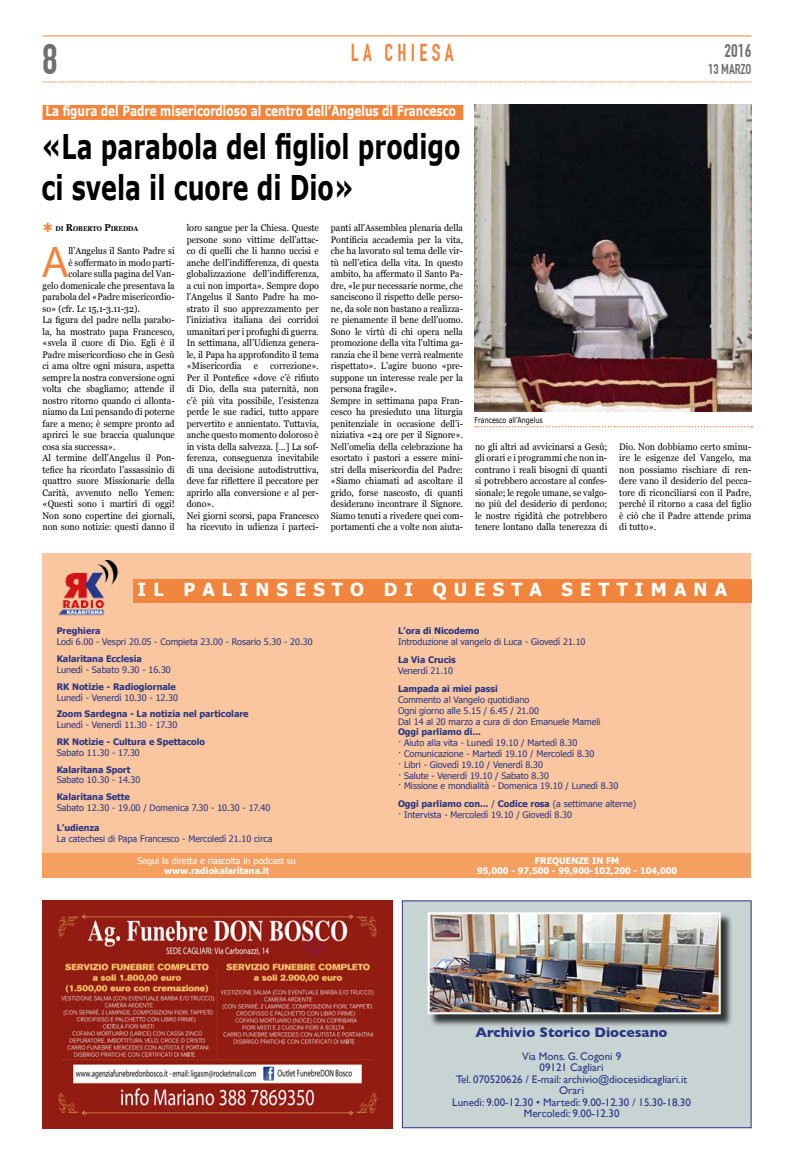
<style>
.page{position:relative;width:794px;height:1163px;background:#fff}
.page>*{position:absolute;margin:0;border:0;box-sizing:border-box;transform-origin:0 0}
.t1{font:700 42px "DIN Condensed";color:#706f6f}
.t2{font:41.6px "Arial";color:#f1853d;scale:.93 1}
.t3{font:700 34px/40.8px "Verdana";color:#000;scale:.7 1}
.t4{font:700 24px "DIN Condensed";letter-spacing:.2em;color:#f1853d;scale:.89 1}
.t5{font:700 18px "Tahoma";letter-spacing:.4em;color:#fff}
.t6{font:700 18px "DIN Condensed";color:#706f6f}
.t7{font:700 14px "Verdana";color:#fff;scale:.75 1}
.t8{font:700 14px "Gill Sans";color:#283583}
.t9{font:700 14px "DIN Condensed";color:#706f6f}
.t10{font:11px/11.5px "Gill Sans";color:#283583;text-align:center}
.t11{font:9.5px/11.5px "Georgia";color:#000;text-align:justify;scale:.93 1}
.t12{font:9px/10.8px "Tahoma";color:#283583}
.t13{font:700 9px "Tahoma";color:#283583}
.t14{font:700 9px/10.8px "Tahoma";color:#fff;text-align:center}
.t15{font:9px "Tahoma";color:#fff}
.t16{font:8px "Verdana";color:#000;scale:.8 1}
.t17{font:700 7px "Georgia";color:#000;scale:.9 1}
.s1{font-size:10px}
.s2{font-weight:700}
</style>
<div class="page">
<svg style="left:42px;top:82px;width:709px;height:1px"></svg>
<hr style="left:42px;top:35px;width:709px;height:1px;background:#f1853d">
<img style="left:475px;top:105px;width:276px;height:306px">
<div style="left:43px;top:105px;width:420px;height:15px;background:#f1853d"></div>
<svg style="left:475px;top:426px;width:277px;height:1px"></svg>
<div style="left:43px;top:553px;width:708px;height:320px;background:#fac69f"></div>
<div style="left:133px;top:579px;width:618px;height:23px;background:#f1853d"></div>
<div style="left:43px;top:853px;width:708px;height:24px;background:#f59f61"></div>
<img style="left:58px;top:560px;width:60px;height:55px">
<div style="left:402px;top:900px;width:349px;height:227px;background:#c8d3d4"></div>
<div style="left:429px;top:913px;width:304px;height:113px;background:#000;opacity:.75"></div>
<img style="left:431px;top:915px;width:286px;height:96px">
<div style="left:428px;top:912px;width:292px;height:102px;border:2px solid #fff"></div>
<img style="left:43px;top:900px;width:349px;height:228px">
<h1 class="t1" style="left:42px;top:35px;width:17px">8</h1>
<h3 class="t4" style="left:351px;top:38px;width:117px">LA CHIESA</h3>
<h3 class="t6" style="left:724px;top:40px;width:28px">2016</h3>
<h3 class="t9" style="left:708px;top:61px;width:45px">13 MARZO</h3>
<h3 class="t7" style="left:45px;top:102px;width:549px">La figura del Padre misericordioso al centro dell’Angelus di Francesco</h3>
<h3 class="t3" style="left:41px;top:127px;width:600px">«La parabola del figliol prodigo ci svela il cuore di Dio»</h3>
<p class="t17" style="left:56px;top:223px;width:93px">DI <span class="s1">R</span>OBERTO <span class="s1">P</span>IREDDA</p>
<h2 class="t2" style="left:43px;top:235px;width:29px">A</h2>
<p class="t11" style="left:68px;top:245px;width:116px">ll’Angelus il Santo Padre si</p>
<p class="t11" style="left:68px;top:256px;width:116px">è soffermato in modo parti-</p>
<p class="t11" style="left:68px;top:268px;width:116px">colare sulla pagina del Van-</p>
<p class="t11" style="left:43px;top:279px;width:144px">gelo domenicale che presentava la</p>
<p class="t11" style="left:43px;top:291px;width:144px">parabola del «Padre misericordio-</p>
<p class="t11" style="left:43px;top:302px;width:106px">so» (cfr. Lc 15,1-3.11-32).</p>
<p class="t11" style="left:43px;top:314px;width:144px">La figura del padre nella parabo-</p>
<p class="t11" style="left:43px;top:325px;width:144px">la, ha mostrato papa Francesco,</p>
<p class="t11" style="left:43px;top:337px;width:144px">«svela il cuore di Dio. Egli è il</p>
<p class="t11" style="left:43px;top:348px;width:144px">Padre misericordioso che in Gesù</p>
<p class="t11" style="left:43px;top:360px;width:144px">ci ama oltre ogni misura, aspetta</p>
<p class="t11" style="left:43px;top:371px;width:144px">sempre la nostra conversione ogni</p>
<p class="t11" style="left:43px;top:383px;width:144px">volta che sbagliamo; attende il</p>
<p class="t11" style="left:43px;top:394px;width:144px">nostro ritorno quando ci allonta-</p>
<p class="t11" style="left:43px;top:406px;width:144px">niamo da Lui pensando di poterne</p>
<p class="t11" style="left:43px;top:417px;width:144px">fare a meno; è sempre pronto ad</p>
<p class="t11" style="left:43px;top:429px;width:144px">aprirci le sue braccia qualunque</p>
<p class="t11" style="left:43px;top:440px;width:80px">cosa sia successa».</p>
<p class="t11" style="left:43px;top:452px;width:144px">Al termine dell’Angelus il Pon-</p>
<p class="t11" style="left:43px;top:463px;width:144px">tefice ha ricordato l’assassinio di</p>
<p class="t11" style="left:43px;top:475px;width:144px">quattro suore Missionarie della</p>
<p class="t11" style="left:43px;top:486px;width:144px">Carità, avvenuto nello Yemen:</p>
<p class="t11" style="left:43px;top:498px;width:144px">«Questi sono i martiri di oggi!</p>
<p class="t11" style="left:43px;top:509px;width:144px">Non sono copertine dei giornali,</p>
<p class="t11" style="left:43px;top:521px;width:144px">non sono notizie: questi danno il</p>
<p class="t11" style="left:187px;top:222px;width:144px">loro sangue per la Chiesa. Queste persone sono vittime dell’attac&shy;co di quelli che li hanno uccisi e anche dell’indifferenza, di questa globalizzazione dell’indifferenza, a cui non importa». Sempre dopo l’Angelus il Santo Padre ha mo&shy;strato il suo apprezzamento per l’iniziativa italiana dei corridoi umanitari per i profughi di guerra.<br>In settimana, all’Udienza genera&shy;le, il Papa ha approfondito il tema «Misericordia</p>
<p class="t11" style="left:187px;top:360px;width:144px;text-align:left;text-indent:84px">correzione».<br>Per il Pontefice «dove c’è rifiuto di Dio, della sua paternità, non c’è più vita possibile, l’esistenza perde le sue radici, tutto appare pervertito e annientato. Tuttavia, anche questo momento doloroso è in vista della salvezza. […] La sof&shy;ferenza, conseguenza inevitabile di una decisione autodistruttiva, deve far riflettere il peccatore per aprirlo alla conversione e al per&shy;dono».<br>Nei giorni scorsi, papa Francesco ha ricevuto in udienza i parteci-</p>
<p class="t11" style="left:254px;top:360px;width:6px">e</p>
<p class="t11" style="left:331px;top:222px;width:144px;text-align:left">panti all’Assemblea plenaria della Pontificia accademia per la vita, che ha lavorato sul tema delle vir&shy;tù nell’etica della vita. In questo ambito, ha affermato il Santo Pa&shy;dre, «le pur necessarie norme, che sanciscono il rispetto delle perso&shy;ne, da sole non bastano a realizza&shy;re pienamente il bene dell’uomo.<br>Sono le virtù di chi opera nella promozione della vita l’ultima ga&shy;ranzia che il bene verrà realmente rispettato». L’agire buono «pre&shy;suppone un interesse reale per la persona fragile».<br>Sempre in settimana papa Fran&shy;cesco ha presieduto una liturgia penitenziale in occasione dell’i&shy;niziativa «24 ore per il Signore».<br>Nell’omelia della celebrazione ha esortato i pastori a essere mini&shy;stri della misericordia del Padre: «Siamo chiamati ad ascoltare il grido, forse nascosto, di quanti desiderano incontrare il Signore.<br>Siamo tenuti a rivedere quei com&shy;portamenti che a volte non aiuta-</p>
<p class="t16" style="left:474px;top:415px;width:87px">Francesco all’Angelus</p>
<p class="t11" style="left:475px;top:440px;width:144px">no gli altri ad avvicinarsi a Gesù; gli orari e i programmi che non in&shy;contrano i reali bisogni di quanti si potrebbero accostare al confes&shy;sionale; le regole umane, se valgo&shy;no più del desiderio di perdono; le nostre rigidità che potrebbero tenere lontano dalla tenerezza di</p>
<p class="t11" style="left:619px;top:440px;width:144px">Dio. Non dobbiamo certo sminu&shy;ire le esigenze del Vangelo, ma non possiamo rischiare di ren&shy;dere vano il desiderio del pecca&shy;tore di riconciliarsi con il Padre, perché il ritorno a casa del figlio è ciò che il Padre attende prima di tutto».</p>
<h3 class="t5" style="left:137px;top:576px;width:591px">IL PALINSESTO DI QUESTA SETTIMANA</h3>
<p class="t13" style="left:57px;top:624px;width:45px">Preghiera</p>
<p class="t12" style="left:57px;top:636px;width:257px">Lodi 6.00 - Vespri 20.05 - Compieta 23.00 - Rosario 5.30 - 20.30</p>
<p class="t13" style="left:57px;top:652px;width:87px">Kalaritana Ecclesia</p>
<p class="t12" style="left:57px;top:663px;width:116px">Lunedì - Sabato 9.30 - 16.30</p>
<p class="t13" style="left:57px;top:680px;width:121px">RK Notizie - Radiogiornale</p>
<p class="t12" style="left:57px;top:691px;width:123px">Lunedì - Venerdì 10.30 - 12.30</p>
<p class="t13" style="left:57px;top:707px;width:193px">Zoom Sardegna - La notizia nel particolare</p>
<p class="t12" style="left:57px;top:719px;width:122px">Lunedì - Venerdì 11.30 - 17.30</p>
<p class="t13" style="left:57px;top:735px;width:150px">RK Notizie - Cultura e Spettacolo</p>
<p class="t12" style="left:57px;top:746px;width:85px">Sabato 11.30 - 17.30</p>
<p class="t13" style="left:57px;top:762px;width:75px">Kalaritana Sport</p>
<p class="t12" style="left:57px;top:774px;width:85px">Sabato 10.30 - 14.30</p>
<p class="t13" style="left:57px;top:790px;width:75px">Kalaritana Sette</p>
<p class="t12" style="left:57px;top:801px;width:215px">Sabato 12.30 - 19.00 / Domenica 7.30 - 10.30 - 17.40</p>
<p class="t13" style="left:57px;top:821px;width:44px">L’udienza</p>
<p class="t12" style="left:57px;top:833px;width:217px">La catechesi di Papa Francesco - Mercoledì 21.10 circa</p>
<p class="t13" style="left:398px;top:624px;width:83px">L’ora di Nicodemo</p>
<p class="t12" style="left:398px;top:636px;width:189px">Introduzione al vangelo di Luca - Giovedì 21.10</p>
<p class="t13" style="left:398px;top:653px;width:59px">La Via Crucis</p>
<p class="t12" style="left:398px;top:665px;width:56px">Venerdì 21.10</p>
<p class="t13" style="left:398px;top:682px;width:101px">Lampada ai miei passi</p>
<p class="t12" style="left:398px;top:693px;width:204px">Commento al Vangelo quotidiano<br>Ogni giorno alle 5.15 / 6.45 / 21.00<br>Dal 14 al 20 marzo a cura di don Emanuele Mameli</p>
<p class="t13" style="left:398px;top:725px;width:84px">Oggi parliamo di...</p>
<p class="t12" style="left:398px;top:737px;width:222px">· Aiuto alla vita - Lunedì 19.10 / Martedì 8.30<br>· Comunicazione - Martedì 19.10 / Mercoledì 8.30<br>· Libri - Giovedì 19.10 / Venerdì 8.30<br>· Salute - Venerdì 19.10 / Sabato 8.30<br>· Missione e mondialità - Domenica 19.10 / Lunedì 8.30</p>
<p class="t12" style="left:398px;top:798px;width:240px"><span class="s2">Oggi parliamo con...</span> / <span class="s2">Codice rosa</span> (a settimane alterne) · Intervista - Mercoledì 19.10 / Giovedì 8.30</p>
<p class="t15" style="left:137px;top:854px;width:160px">Segui la diretta e riascolta in podcast su</p>
<p class="t14" style="left:164px;top:865px;width:107px">www.radiokalaritana.it</p>
<p class="t14" style="left:477px;top:854px;width:202px">FREQUENZE IN FM<br>95,000 - 97,500 - 99,900-102,200 - 104,000</p>
<h3 class="t8" style="left:475px;top:1021px;width:193px">Archivio Storico Diocesano</h3>
<p class="t10" style="left:452px;top:1049px;width:240px">Via Mons. G. Cogoni 9<br>09121 Cagliari<br>Tel. 070520626 / E-mail: archivio@diocesidicagliari.it<br>Orari<br>Lunedì: 9.00-12.30 • Martedì: 9.00-12.30 / 15.30-18.30<br>Mercoledì: 9.00-12.30</p>
</div>
